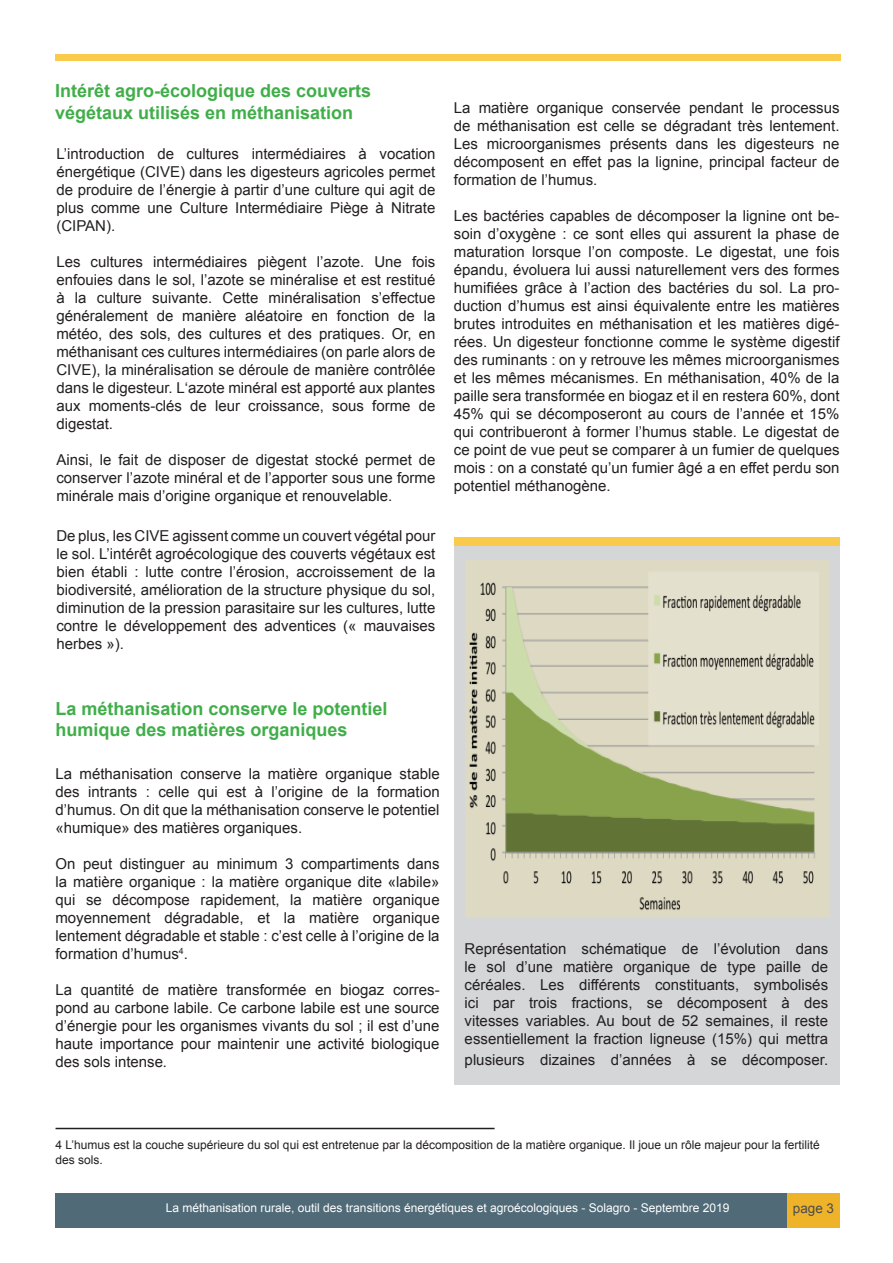
<style>
.page{position:relative;width:893px;height:1263px;background:#fff}
.page>*{position:absolute;margin:0;border:0;box-sizing:border-box;transform-origin:0 0}
.t1{font:700 18px/21.6px "Arial";color:#40ae49}
.t2{font:15px/18px "Arial";color:#231f20;text-align:justify}
.t3{font:13.5px "Arial";color:#4b4c4d}
.t4{font:12px/14.4px "Arial";color:#231f20}
.t5{font:12px "Arial";color:#fff}
.s1{font-family:"Minion Pro"}
</style>
<div class="page">
<div style="left:455px;top:541px;width:385px;height:544px;background:#d5d6d8"></div>
<img style="left:465px;top:560px;width:365px;height:358px">
<hr style="left:56px;top:1128px;width:439px;height:1px;background:#231f20">
<div style="left:55px;top:1193px;width:785px;height:34px;background:#506a77"></div>
<div style="left:788px;top:1193px;width:52px;height:34px;background:#efb32a"></div>
<div style="left:55px;top:54px;width:785px;height:6px;background:#f9ca4b"></div>
<div style="left:454px;top:537px;width:385px;height:9px;background:#f9ca4b"></div>
<p class="t1" style="left:55px;top:81px;width:318px">Intérêt agro-écologique des couverts végétaux utilisés en méthanisation</p>
<p class="t2" style="left:56px;top:145px;width:381px">L’introduction de cultures intermédiaires à vocation énergétique (CIVE) dans les digesteurs agricoles permet de produire de l’énergie à partir d’une culture qui agit de plus comme une Culture Intermédiaire Piège à Nitrate (CIPAN).</p>
<p class="t2" style="left:56px;top:253px;width:381px">Les cultures intermédiaires piègent l’azote. Une fois enfouies dans le sol, l’azote se minéralise et est restitué à la culture suivante. Cette minéralisation s’effectue généralement de manière aléatoire en fonction de la météo, des sols, des cultures et des pratiques. Or, en méthanisant ces cultures intermédiaires (on parle alors de CIVE), la minéralisation se déroule de manière contrôlée dans le digesteur. L‘azote minéral est apporté aux plantes aux moments-clés de leur croissance, sous forme de digestat.</p>
<p class="t2" style="left:56px;top:451px;width:381px">Ainsi, le fait de disposer de digestat stocké permet de conserver l’azote minéral et de l’apporter sous une forme minérale mais d’origine organique et renouvelable.</p>
<p class="t2" style="left:56px;top:526px;width:381px">De plus, les CIVE agissent comme un couvert végétal pour le sol. L’intérêt agroécologique des couverts végétaux est bien établi : lutte contre l’érosion, accroissement de la biodiversité, amélioration de la structure physique du sol, diminution de la pression parasitaire sur les cultures, lutte contre le développement des adventices (« mauvaises herbes »).</p>
<p class="t2" style="left:454px;top:99px;width:387px">La matière organique conservée pendant le processus de méthanisation est celle se dégradant très lentement.<br>Les microorganismes présents dans les digesteurs ne décomposent en effet pas la lignine, principal facteur de formation de l’humus.</p>
<p class="t2" style="left:454px;top:207px;width:387px">Les bactéries capables de décomposer la lignine ont be&shy;soin d’oxygène : ce sont elles qui assurent la phase de maturation lorsque l’on composte. Le digestat, une fois épandu, évoluera lui aussi naturellement vers des formes humifiées grâce à l’action des bactéries du sol. La pro&shy;duction d’humus est ainsi équivalente entre les matières brutes introduites en méthanisation et les matières digé&shy;rées. Un digesteur fonctionne comme le système digestif des ruminants : on y retrouve les mêmes microorganismes et les mêmes mécanismes. En méthanisation, 40% de la paille sera transformée en biogaz et il en restera 60%, dont 45% qui se décomposeront au cours de l’année et 15% qui contribueront à former l’humus stable. Le digestat de ce point de vue peut se comparer à un fumier de quelques mois : on a constaté qu’un fumier âgé a en effet perdu son potentiel méthanogène.</p>
<p class="t1" style="left:56px;top:698px;width:334px">La méthanisation conserve le potentiel humique des matières organiques</p>
<p class="t2" style="left:55px;top:765px;width:386px">La méthanisation conserve la matière organique stable des intrants : celle qui est à l’origine de la formation d’humus. On dit que la méthanisation conserve le potentiel «humique» des matières organiques.</p>
<p class="t2" style="left:55px;top:855px;width:386px">On peut distinguer au minimum 3 compartiments dans la matière organique : la matière organique dite «labile» qui se décompose rapidement, la matière organique moyennement dégradable, et la matière organique lentement dégradable et stable : c’est celle à l’origine de la formation d’humus<sup>4</sup>.</p>
<p class="t2" style="left:55px;top:981px;width:386px">La quantité de matière transformée en biogaz corres&shy;pond au carbone labile. Ce carbone labile est une source d’énergie pour les organismes vivants du sol ; il est d’une haute importance pour maintenir une activité biologique des sols intense<span class="s1">.</span></p>
<p class="t2" style="left:465px;top:939px;width:365px">Représentation schématique de l’évolution dans le sol d’une matière organique de type paille de céréales. Les différents constituants, symbolisés ici par trois fractions, se décomposent à des vitesses variables. Au bout de 52 semaines, il reste essentiellement la fraction ligneuse (15%) qui mettra</p>
<p class="t2" style="left:465px;top:1051px;width:365px">plusieurs dizaines d’années à se décomposer.</p>
<p class="t4" style="left:56px;top:1138px;width:766px">4 L’humus est la couche supérieure du sol qui est entretenue par la décomposition de la matière organique. Il joue un rôle majeur pour la fertilité des sols.</p>
<p class="t5" style="left:166px;top:1200px;width:565px">La méthanisation rurale, outil des transitions énergétiques et agroécologiques - Solagro - Septembre 2019</p>
<p class="t3" style="left:793px;top:1199px;width:43px">page 3</p>
</div>
